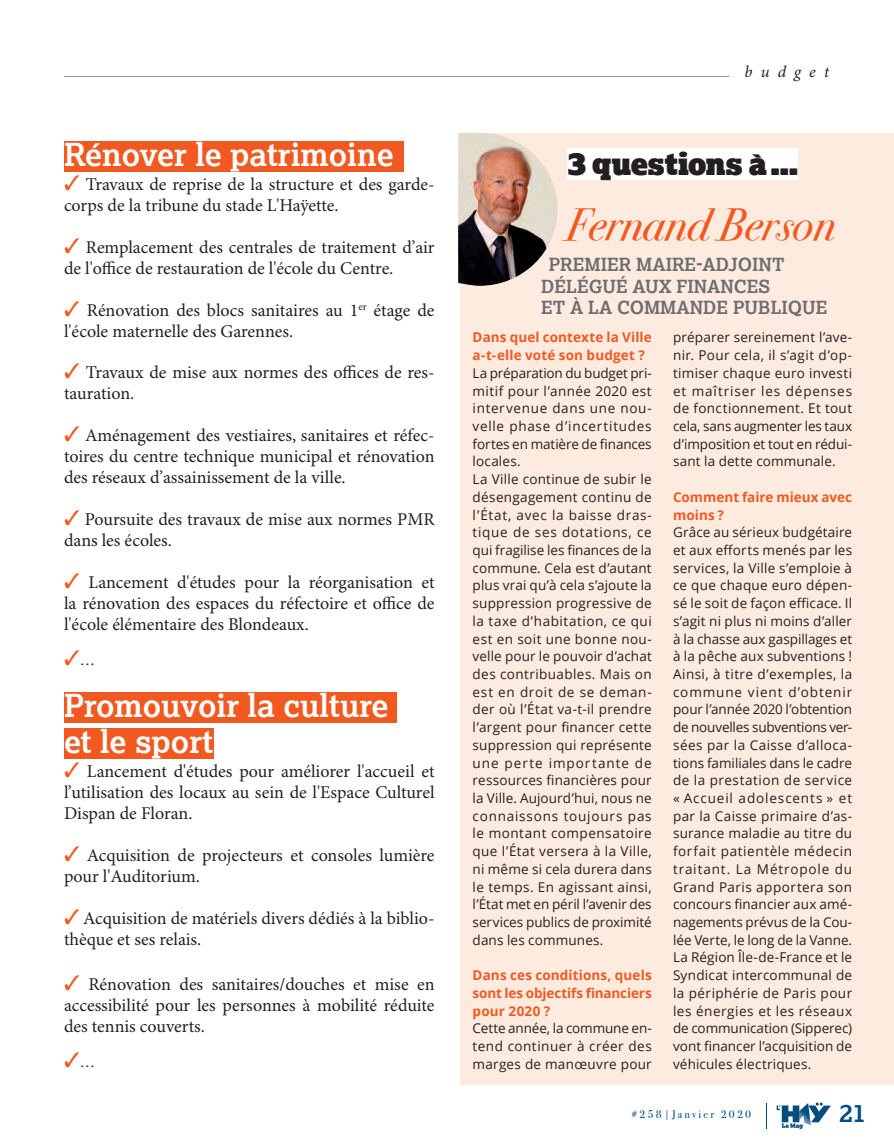
<style>
.page{position:relative;width:894px;height:1148px;background:#fff}
.page>*{position:absolute;margin:0;border:0;box-sizing:border-box;transform-origin:0 0}
.t1{font:italic 45px "Bodoni Svty Two ITCTT";color:#f15921}
.t2{font:700 31.5px/36px "Lexia";color:#fff}
.t3{font:30px "Lexia Advertising";letter-spacing:-.005em;color:#231f20}
.t4{font:700 25.05px "Lexia";color:#014d80}
.t5{font:18px/21px "Minion Pro";color:#231f20}
.t6{font:700 18px/21.6px "Lexia";color:#6c6d70}
.t7{font:italic 16.5px "Minion Pro";letter-spacing:.49em;color:#231f20}
.t8{font:15.75px "Minion Pro";color:#231f20}
.t9{font:13.5px/17.7px "Open Sans";letter-spacing:.02em;color:#231f20;text-align:justify}
.t10{font:700 13.5px/17.7px "Open Sans";letter-spacing:.005em;color:#f15921}
.t11{font:11.1px "Bodoni Svty Two ITCTT";letter-spacing:.2em;color:#014d80}
.s1{color:#f15921}
</style>
<div class="page">
<hr style="left:64px;top:76px;width:663px;height:1px;background:#939598">
<svg style="left:776px;top:1102px;width:54px;height:26px"></svg>
<div style="left:64px;top:141px;width:339px;height:31px;background:#f15921"></div>
<div style="left:64px;top:692px;width:332px;height:30px;background:#f15921"></div>
<div style="left:64px;top:728px;width:149px;height:30px;background:#f15921"></div>
<div style="left:459px;top:133px;width:434px;height:951px;background:#fdebdf"></div>
<img style="left:458px;top:133px;width:99px;height:153px">
<div style="left:567px;top:148px;width:230px;height:32px;background:#fff"></div>
<h2 class="t2" style="left:64px;top:136px;width:331px">Rénover le patrimoine</h2>
<h3 class="t5" style="left:64px;top:174px;width:372px"><span class="s1">✓</span> Travaux de reprise de la structure et des garde&shy;corps de la tribune du stade L'Haÿette.</h3>
<h3 class="t5" style="left:64px;top:237px;width:372px"><span class="s1">✓</span> Remplacement des centrales de traitement d’air de l'office de restauration de l'école du Centre.</h3>
<h3 class="t5" style="left:64px;top:300px;width:372px"><span class="s1">✓</span> Rénovation des blocs sanitaires au 1<sup>er</sup> étage de l'école maternelle des Garennes.</h3>
<h3 class="t5" style="left:64px;top:362px;width:372px"><span class="s1">✓</span> Travaux de mise aux normes des offices de res&shy;tauration.</h3>
<h3 class="t5" style="left:64px;top:425px;width:372px;text-align:justify"><span class="s1">✓</span> Aménagement des vestiaires, sanitaires et réfec&shy;toires du centre technique municipal et rénovation des réseaux d’assainissement de la ville.</h3>
<h3 class="t5" style="left:64px;top:509px;width:372px"><span class="s1">✓</span> Poursuite des travaux de mise aux normes PMR dans les écoles.</h3>
<h3 class="t5" style="left:64px;top:572px;width:372px;text-align:justify"><span class="s1">✓</span> Lancement d'études pour la réorganisation et la rénovation des espaces du réfectoire et office de l'école élémentaire des Blondeaux.</h3>
<p class="t8" style="left:64px;top:650px;width:33px"><span class="s1">✓</span>…</p>
<h2 class="t2" style="left:64px;top:686px;width:325px">Promouvoir la culture et le sport</h2>
<h3 class="t5" style="left:64px;top:761px;width:372px;text-align:justify"><span class="s1">✓</span> Lancement d'études pour améliorer l'accueil et l’utilisation des locaux au sein de l'Espace Culturel Dispan de Floran.</h3>
<h3 class="t5" style="left:64px;top:845px;width:372px"><span class="s1">✓</span> Acquisition de projecteurs et consoles lumière pour l'Auditorium.</h3>
<h3 class="t5" style="left:64px;top:908px;width:372px"><span class="s1">✓</span> Acquisition de matériels divers dédiés à la biblio&shy;thèque et ses relais.</h3>
<h3 class="t5" style="left:64px;top:974px;width:372px;text-align:justify"><span class="s1">✓</span> Rénovation des sanitaires/douches et mise en accessibilité pour les personnes à mobilité réduite des tennis couverts.</h3>
<p class="t8" style="left:64px;top:1052px;width:33px"><span class="s1">✓</span>…</p>
<p class="t7" style="left:744px;top:62px;width:86px">budget</p>
<h3 class="t3" style="left:567px;top:144px;width:232px">3 questions à …</h3>
<h1 class="t1" style="left:565px;top:185px;width:271px">Fernand Berson</h1>
<h3 class="t6" style="left:541px;top:253px;width:288px;text-indent:8px">PREMIER MAIRE-ADJOINT<br>DÉLÉGUÉ AUX FINANCES<br>ET À LA COMMANDE PUBLIQUE</h3>
<p class="t10" style="left:472px;top:328px;width:180px">Dans quel contexte la Ville a-t-elle voté son budget ?</p>
<p class="t9" style="left:472px;top:364px;width:180px;text-align:left">La préparation du budget pri&shy;mitif pour l’année 2020 est intervenue dans une nou&shy;velle phase d’incertitudes fortes en matière de finances locales.<br>La Ville continue de subir le désengagement continu de l’État, avec la baisse dras&shy;tique de ses dotations, ce qui fragilise les finances de la commune. Cela est d’autant plus vrai qu’à cela s’ajoute la suppression progressive de la taxe d’habitation, ce qui est en soit une bonne nou&shy;velle pour le pouvoir d’achat des contribuables. Mais on est en droit de se deman&shy;der où l’État va-t-il prendre l’argent pour financer cette suppression qui représente une perte importante de ressources financières pour la Ville. Aujourd’hui, nous ne connaissons toujours pas le montant compensatoire que l’État versera à la Ville, ni même si cela durera dans le temps. En agissant ainsi, l’État met en péril l’avenir des services publics de proximité dans les communes.</p>
<p class="t10" style="left:472px;top:965px;width:180px;text-align:justify">Dans ces conditions, quels sont les objectifs financiers pour 2020 ?</p>
<p class="t9" style="left:472px;top:1018px;width:180px">Cette année, la commune en&shy;tend continuer à créer des marges de manœuvre pour</p>
<p class="t9" style="left:672px;top:328px;width:180px">préparer sereinement l’ave&shy;nir. Pour cela, il s’agit d’op&shy;timiser chaque euro investi et maîtriser les dépenses de fonctionnement. Et tout cela, sans augmenter les taux d’imposition et tout en rédui&shy;sant la dette communale.</p>
<p class="t10" style="left:672px;top:487px;width:180px">Comment faire mieux avec moins ?</p>
<p class="t9" style="left:672px;top:523px;width:180px">Grâce au sérieux budgétaire et aux efforts menés par les services, la Ville s’emploie à ce que chaque euro dépen&shy;sé le soit de façon efficace. Il s’agit ni plus ni moins d’aller à la chasse aux gaspillages et à la pêche aux subventions !<br>Ainsi, à titre d’exemples, la commune vient d’obtenir pour l’année 2020 l’obtention de nouvelles subventions ver&shy;sées par la Caisse d’alloca&shy;tions familiales dans le cadre de la prestation de service « Accueil adolescents » et par la Caisse primaire d’as&shy;surance maladie au titre du forfait patientèle médecin traitant. La Métropole du Grand Paris apportera son concours financier aux amé&shy;nagements prévus de la Cou&shy;lée Verte, le long de la Vanne.<br>La Région Île-de-France et le Syndicat intercommunal de la périphérie de Paris pour les énergies et les réseaux de communication (Sipperec) vont financer l’acquisition de véhicules électriques.</p>
<p class="t11" style="left:631px;top:1104px;width:121px">#258|Janvier 2020</p>
<h3 class="t4" style="left:838px;top:1097px;width:28px">21</h3>
</div>
